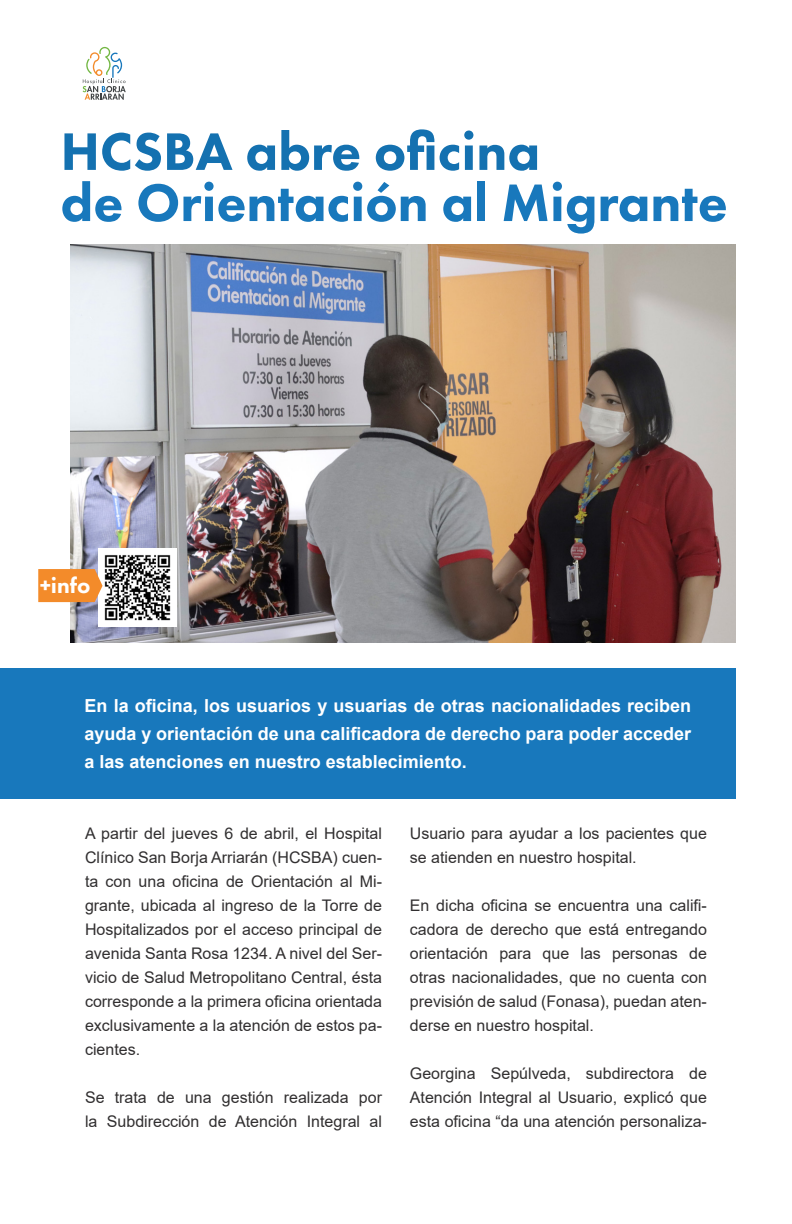
<style>
.page{position:relative;width:792px;height:1224px;background:#fff}
.page>*{position:absolute;margin:0;border:0;box-sizing:border-box;transform-origin:0 0}
.t1{font:800 54.8px "Futura PT";color:#1878bc}
.t2{font:800 54.8px "Futura PT";color:#1471b0}
.t3{font:800 22.4px "Futura PT";color:#fff}
.t4{font:700 18px/28px "Arial";color:#fff;text-align:justify}
.t5{font:16px/24px "Arial";color:#312f30;text-align:justify}
</style>
<div class="page">
<svg style="left:83px;top:47px;width:43px;height:53px"></svg>
<div style="left:0;top:668px;width:735px;height:131px;background:#1878bc"></div>
<img style="left:70px;top:244px;width:665px;height:398px">
<img style="left:98px;top:549px;width:78px;height:78px">
<svg style="left:38px;top:569px;width:65px;height:33px;background:#f29238"></svg>
<p class="t2" style="left:60px;top:117px;width:481px">HCSBA abre oficina</p>
<p class="t1" style="left:60px;top:168px;width:669px">de Orientación al Migrante</p>
<p class="t3" style="left:40px;top:572px;width:52px">+info</p>
<p class="t4" style="left:85px;top:692px;width:608px">En la oficina, los usuarios y usuarias de otras nacionalidades reciben ayuda y orientación de una calificadora de derecho para poder acceder a las atenciones en nuestro establecimiento.</p>
<p class="t5" style="left:85px;top:822px;width:299px">A partir del jueves 6 de abril, el Hospital Clínico San Borja Arriarán (HCSBA) cuen&shy;ta con una oficina de Orientación al Mi&shy;grante, ubicada al ingreso de la Torre de Hospitalizados por el acceso principal de avenida Santa Rosa 1234. A nivel del Ser&shy;vicio de Salud Metropolitano Central, ésta corresponde a la primera oficina orientada exclusivamente a la atención de estos pa&shy;cientes.</p>
<p class="t5" style="left:85px;top:1086px;width:299px">Se trata de una gestión realizada por la Subdirección de Atención Integral al</p>
<p class="t5" style="left:410px;top:822px;width:299px">Usuario para ayudar a los pacientes que se atienden en nuestro hospital.</p>
<p class="t5" style="left:410px;top:894px;width:299px">En dicha oficina se encuentra una califi&shy;cadora de derecho que está entregando orientación para que las personas de otras nacionalidades, que no cuenta con previsión de salud (Fonasa), puedan aten&shy;derse en nuestro hospital.</p>
<p class="t5" style="left:410px;top:1062px;width:299px">Georgina Sepúlveda, subdirectora de Atención Integral al Usuario, explicó que esta oficina “da una atención personaliza-</p>
</div>
